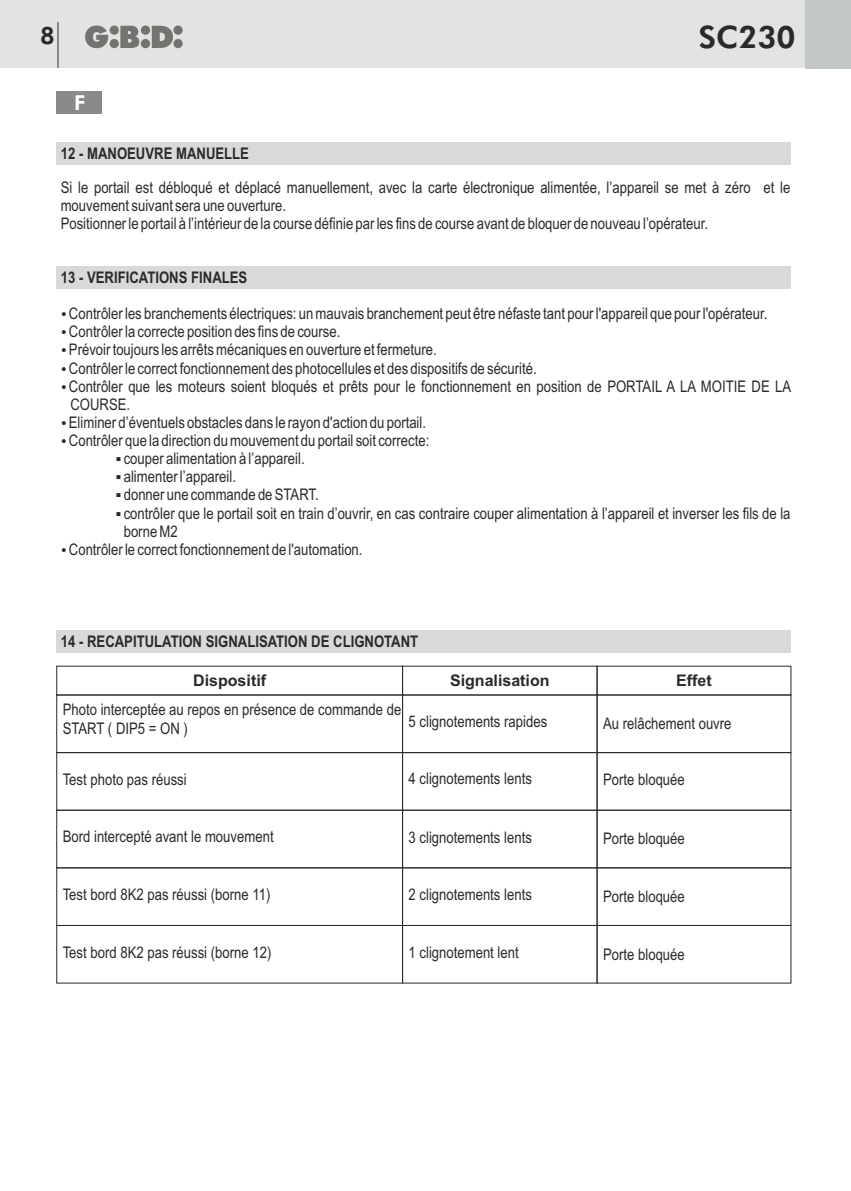
<style>
.page{position:relative;width:851px;height:1191px;background:#fff}
.page>*{position:absolute;margin:0;border:0;box-sizing:border-box;transform-origin:0 0}
.t1{font:800 31px "Futura BT";color:#2b2929}
.t2{font:800 24px "Futura BT";color:#2b2929}
.t3{font:800 20.6px "Futura BT";color:#fff}
.t4{font:16px/18.2px "Arial Narrow";color:#2b2929}
.t5{font:700 16px "Arial Narrow";color:#2b2929}
.t6{font:700 16px "Arial";color:#2b2929}
</style>
<div class="page">
<div style="left:0;top:0;width:849px;height:68px;background:#e3e3e3"></div>
<hr style="left:57px;top:23px;width:1px;height:45px;background:#8a8a8a">
<div style="left:805px;top:0;width:45px;height:68px;background:#c4c7c7"></div>
<svg style="left:85px;top:26px;width:98px;height:22px"></svg>
<div style="left:57px;top:142px;width:733px;height:22px;background:#d9d9d9"></div>
<div style="left:57px;top:266px;width:733px;height:23px;background:#d9d9d9"></div>
<div style="left:57px;top:630px;width:733px;height:22px;background:#d9d9d9"></div>
<div style="left:56px;top:666px;width:347px;height:29px;border:1px solid #2b2929"></div>
<div style="left:402px;top:666px;width:195px;height:29px;border:1px solid #2b2929"></div>
<div style="left:596px;top:666px;width:195px;height:29px;border:1px solid #2b2929"></div>
<div style="left:56px;top:695px;width:347px;height:58px;border:1px solid #2b2929"></div>
<div style="left:402px;top:695px;width:195px;height:58px;border:1px solid #2b2929"></div>
<div style="left:596px;top:695px;width:195px;height:58px;border:1px solid #2b2929"></div>
<div style="left:56px;top:810px;width:347px;height:58px;border:1px solid #2b2929"></div>
<div style="left:402px;top:810px;width:195px;height:58px;border:1px solid #2b2929"></div>
<div style="left:596px;top:810px;width:195px;height:58px;border:1px solid #2b2929"></div>
<div style="left:56px;top:752px;width:347px;height:58px;border:1px solid #2b2929"></div>
<div style="left:402px;top:752px;width:195px;height:58px;border:1px solid #2b2929"></div>
<div style="left:596px;top:752px;width:195px;height:58px;border:1px solid #2b2929"></div>
<div style="left:56px;top:867px;width:347px;height:58px;border:1px solid #2b2929"></div>
<div style="left:402px;top:867px;width:195px;height:58px;border:1px solid #2b2929"></div>
<div style="left:596px;top:867px;width:195px;height:58px;border:1px solid #2b2929"></div>
<div style="left:56px;top:925px;width:347px;height:58px;border:1px solid #2b2929"></div>
<div style="left:402px;top:925px;width:195px;height:58px;border:1px solid #2b2929"></div>
<div style="left:596px;top:925px;width:195px;height:58px;border:1px solid #2b2929"></div>
<div style="left:57px;top:91px;width:45px;height:22px;background:#8a8a8a"></div>
<h2 class="t2" style="left:40px;top:25px;width:16px">8</h2>
<h1 class="t1" style="left:698px;top:24px;width:98px">SC230</h1>
<p class="t3" style="left:74px;top:94px;width:13px">F</p>
<p class="t5" style="left:61px;top:147px;width:190px">12 - MANOEUVRE MANUELLE</p>
<p class="t4" style="left:61px;top:180px;width:731px">Si le portail est débloqué et déplacé manuellement, avec la carte électronique alimentée, l’appareil se met à zéro et le mouvement suivant sera une ouverture.<br>Positionner le portail à l’intérieur de la course définie par les fins de course avant de bloquer de nouveau l’opérateur.</p>
<p class="t5" style="left:61px;top:272px;width:162px">DESRCIZIONE MENU ( A )</p>
<p class="t5" style="left:61px;top:147px;width:162px">DESRCIZIONE M NU ( A )</p>
<p class="t5" style="left:61px;top:272px;width:188px">13 - VERIFICATIONS FINALES</p>
<p class="t4" style="left:69px;top:306px;width:723px">Contrôler les branchements électriques: un mauvais branchement peut être néfaste tant pour l'appareil que pour l'opérateur.<br>Contrôler la correcte position des fins de course.<br>Prévoir toujours les arrêts mécaniques en ouverture et fermeture.<br>Contrôler le correct fonctionnement des photocellules et des dispositifs de sécurité.<br>Contrôler que les moteurs soient bloqués et prêts pour le fonctionnement en position de PORTAIL A LA MOITIE DE LA COURSE.<br>Eliminer d’éventuels obstacles dans le rayon d'action du portail.<br>Contrôler que la direction du mouvement du portail soit correcte:</p>
<p class="t4" style="left:115px;top:451px;width:191px">▪couper alimentation à l’appareil.</p>
<p class="t4" style="left:115px;top:469px;width:122px">▪alimenter l’appareil.</p>
<p class="t4" style="left:115px;top:487px;width:205px">▪donner une commande de START.</p>
<p class="t4" style="left:115px;top:505px;width:676px">▪contrôler que le portail soit en train d’ouvrir, en cas contraire couper alimentation à l’appareil et inverser les fils de la</p>
<p class="t4" style="left:124px;top:523px;width:55px">borne M2</p>
<p class="t4" style="left:69px;top:541px;width:295px">Contrôler le correct fonctionnement de l'automation.</p>
<p class="t5" style="left:61px;top:635px;width:162px">DES CIZIONE MENU ( A )</p>
<p class="t5" style="left:61px;top:635px;width:359px">14 - RECAPITULATION SIGNALISATION DE CLIGNOTANT</p>
<p class="t6" style="left:193px;top:674px;width:74px">Dispositif</p>
<p class="t6" style="left:450px;top:674px;width:101px">Signalisation</p>
<p class="t6" style="left:676px;top:674px;width:37px">Effet</p>
<p class="t4" style="left:63px;top:702px;width:340px">Photo interceptée au repos en présence de commande de<br>START ( DIP5 = ON )</p>
<p class="t4" style="left:408px;top:713px;width:140px">5 clignotements rapides</p>
<p class="t4" style="left:603px;top:715px;width:130px">Au relâchement ouvre</p>
<p class="t4" style="left:63px;top:771px;width:125px">Test photo pas réussi</p>
<p class="t4" style="left:408px;top:771px;width:125px">4 clignotements lents</p>
<p class="t4" style="left:603px;top:771px;width:83px">Porte bloquée</p>
<p class="t4" style="left:63px;top:829px;width:212px">Bord intercepté avant le mouvement</p>
<p class="t4" style="left:408px;top:829px;width:125px">3 clignotements lents</p>
<p class="t4" style="left:603px;top:830px;width:83px">Porte bloquée</p>
<p class="t4" style="left:63px;top:886px;width:209px">Test bord 8K2 pas réussi (borne 11)</p>
<p class="t4" style="left:408px;top:886px;width:125px">2 clignotements lents</p>
<p class="t4" style="left:603px;top:889px;width:83px">Porte bloquée</p>
<p class="t4" style="left:63px;top:944px;width:210px">Test bord 8K2 pas réussi (borne 12)</p>
<p class="t4" style="left:408px;top:944px;width:112px">1 clignotement lent</p>
<p class="t4" style="left:603px;top:946px;width:83px">Porte bloquée</p>
</div>
